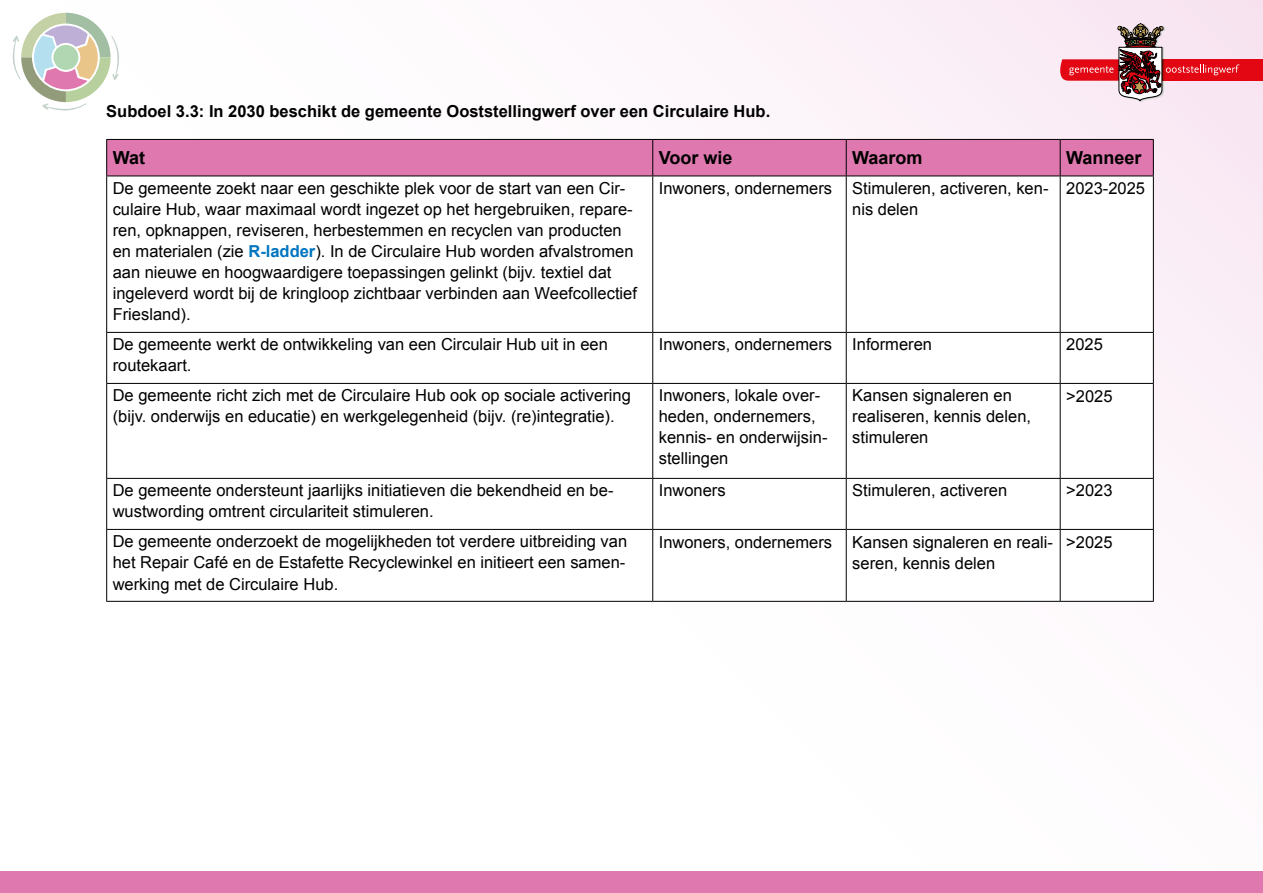
<style>
.page{position:relative;width:1263px;height:893px;background:#fff}
.page>*{position:absolute;margin:0;border:0;box-sizing:border-box;transform-origin:0 0}
.t1{font:700 18px "Arial";color:#000}
.t2{font:16.5px/21px "Arial";color:#000}
.t3{font:700 16.5px "Arial";color:#000}
.s1{font-weight:700;color:#0075bf}
</style>
<div class="page">
<div style="left:0;top:0;width:1263px;height:893px;background:linear-gradient(to right,#fff,#fcf5fa)"></div>
<svg style="left:12px;top:13px;width:108px;height:98px"></svg>
<div style="left:0;top:872px;width:1263px;height:21px;background:#de78ae"></div>
<div style="left:1162px;top:59px;width:101px;height:22px;background:#e30613"></div>
<svg style="left:1060px;top:24px;width:179px;height:78px;background:#d69ca4"></svg>
<div style="left:107px;top:140px;width:1046px;height:36px;background:#de78ae"></div>
<svg style="left:107px;top:177px;width:1046px;height:424px"></svg>
<hr style="left:106px;top:139px;width:547px;height:1px;background:#000">
<hr style="left:106px;top:140px;width:1px;height:36px;background:#000">
<hr style="left:653px;top:139px;width:193px;height:1px;background:#000">
<hr style="left:652px;top:140px;width:1px;height:36px;background:#000">
<hr style="left:846px;top:139px;width:214px;height:1px;background:#000">
<hr style="left:846px;top:140px;width:1px;height:36px;background:#000">
<hr style="left:1060px;top:139px;width:94px;height:1px;background:#000">
<hr style="left:1060px;top:140px;width:1px;height:36px;background:#000">
<hr style="left:1153px;top:140px;width:1px;height:36px;background:#000">
<hr style="left:106px;top:176px;width:547px;height:1px;background:#000">
<hr style="left:106px;top:176px;width:1px;height:156px;background:#000">
<hr style="left:653px;top:176px;width:193px;height:1px;background:#000">
<hr style="left:652px;top:176px;width:1px;height:156px;background:#000">
<hr style="left:846px;top:176px;width:214px;height:1px;background:#000">
<hr style="left:846px;top:176px;width:1px;height:156px;background:#000">
<hr style="left:1060px;top:176px;width:94px;height:1px;background:#000">
<hr style="left:1060px;top:176px;width:1px;height:156px;background:#000">
<hr style="left:1153px;top:176px;width:1px;height:156px;background:#000">
<hr style="left:106px;top:332px;width:547px;height:1px;background:#000">
<hr style="left:106px;top:333px;width:1px;height:50px;background:#000">
<hr style="left:653px;top:332px;width:193px;height:1px;background:#000">
<hr style="left:652px;top:333px;width:1px;height:50px;background:#000">
<hr style="left:846px;top:332px;width:214px;height:1px;background:#000">
<hr style="left:846px;top:333px;width:1px;height:50px;background:#000">
<hr style="left:1060px;top:332px;width:94px;height:1px;background:#000">
<hr style="left:1060px;top:333px;width:1px;height:50px;background:#000">
<hr style="left:1153px;top:333px;width:1px;height:50px;background:#000">
<hr style="left:106px;top:383px;width:547px;height:1px;background:#000">
<hr style="left:106px;top:384px;width:1px;height:94px;background:#000">
<hr style="left:653px;top:383px;width:193px;height:1px;background:#000">
<hr style="left:652px;top:384px;width:1px;height:94px;background:#000">
<hr style="left:846px;top:383px;width:214px;height:1px;background:#000">
<hr style="left:846px;top:384px;width:1px;height:94px;background:#000">
<hr style="left:1060px;top:383px;width:94px;height:1px;background:#000">
<hr style="left:1060px;top:384px;width:1px;height:94px;background:#000">
<hr style="left:1153px;top:384px;width:1px;height:94px;background:#000">
<hr style="left:106px;top:478px;width:547px;height:1px;background:#000">
<hr style="left:106px;top:479px;width:1px;height:50px;background:#000">
<hr style="left:653px;top:478px;width:193px;height:1px;background:#000">
<hr style="left:652px;top:479px;width:1px;height:50px;background:#000">
<hr style="left:846px;top:478px;width:214px;height:1px;background:#000">
<hr style="left:846px;top:479px;width:1px;height:50px;background:#000">
<hr style="left:1060px;top:478px;width:94px;height:1px;background:#000">
<hr style="left:1060px;top:479px;width:1px;height:50px;background:#000">
<hr style="left:1153px;top:479px;width:1px;height:50px;background:#000">
<hr style="left:106px;top:529px;width:547px;height:1px;background:#000">
<hr style="left:106px;top:530px;width:1px;height:71px;background:#000">
<hr style="left:653px;top:529px;width:193px;height:1px;background:#000">
<hr style="left:652px;top:530px;width:1px;height:71px;background:#000">
<hr style="left:846px;top:529px;width:214px;height:1px;background:#000">
<hr style="left:846px;top:530px;width:1px;height:71px;background:#000">
<hr style="left:1060px;top:529px;width:94px;height:1px;background:#000">
<hr style="left:1060px;top:530px;width:1px;height:71px;background:#000">
<hr style="left:1153px;top:530px;width:1px;height:71px;background:#000">
<hr style="left:106px;top:601px;width:547px;height:1px;background:#000">
<hr style="left:653px;top:601px;width:193px;height:1px;background:#000">
<hr style="left:846px;top:601px;width:214px;height:1px;background:#000">
<hr style="left:1060px;top:601px;width:94px;height:1px;background:#000">
<p class="t3" style="left:106px;top:100px;width:665px">Subdoel 3.3: In 2030 beschikt de gemeente Ooststellingwerf over een Circulaire Hub.</p>
<p class="t1" style="left:113px;top:146px;width:34px">Wat</p>
<p class="t1" style="left:659px;top:146px;width:75px">Voor wie</p>
<p class="t1" style="left:852px;top:146px;width:72px">Waarom</p>
<p class="t1" style="left:1066px;top:146px;width:77px">Wanneer</p>
<p class="t2" style="left:113px;top:178px;width:526px">De gemeente zoekt naar een geschikte plek voor de start van een Cir&shy;culaire Hub, waar maximaal wordt ingezet op het hergebruiken, repare&shy;ren, opknappen, reviseren, herbestemmen en recyclen van producten en materialen (zie <span class="s1">R-ladder</span>). In de Circulaire Hub worden afvalstromen aan nieuwe en hoogwaardigere toepassingen gelinkt (bijv. textiel dat ingeleverd wordt bij de kringloop zichtbaar verbinden aan Weefcollectief Friesland).</p>
<p class="t2" style="left:852px;top:178px;width:198px;text-indent:-193px">Inwoners, ondernemers Stimuleren, activeren, ken&shy;nis delen</p>
<p class="t2" style="left:1066px;top:178px;width:80px">2023-2025</p>
<p class="t2" style="left:113px;top:334px;width:497px">De gemeente werkt de ontwikkeling van een Circulair Hub uit in een routekaart.</p>
<p class="t2" style="left:659px;top:334px;width:275px">Inwoners, ondernemers Informeren</p>
<p class="t2" style="left:1066px;top:334px;width:38px">2025</p>
<p class="t2" style="left:113px;top:385px;width:520px">De gemeente richt zich met de Circulaire Hub ook op sociale activering (bijv. onderwijs en educatie) en werkgelegenheid (bijv. (re)integratie).</p>
<p class="t2" style="left:659px;top:385px;width:170px">Inwoners, lokale over&shy;heden, ondernemers, kennis- en onderwijsin&shy;stellingen</p>
<p class="t2" style="left:852px;top:385px;width:180px">Kansen signaleren en realiseren, kennis delen, stimuleren</p>
<p class="t2" style="left:1066px;top:385px;width:48px">&gt;2025</p>
<p class="t2" style="left:113px;top:480px;width:502px">De gemeente ondersteunt jaarlijks initiatieven die bekendheid en be&shy;wustwording omtrent circulariteit stimuleren.</p>
<p class="t2" style="left:659px;top:480px;width:68px">Inwoners</p>
<p class="t2" style="left:852px;top:480px;width:156px">Stimuleren, activeren</p>
<p class="t2" style="left:1066px;top:480px;width:48px">&gt;2023</p>
<p class="t2" style="left:113px;top:531px;width:516px;text-align:justify">De gemeente onderzoekt de mogelijkheden tot verdere uitbreiding van het Repair Café en de Estafette Recyclewinkel en initieert een samen&shy;werking met de Circulaire Hub.</p>
<p class="t2" style="left:852px;top:531px;width:202px;text-indent:-193px">Inwoners, ondernemers Kansen signaleren en reali&shy;seren, kennis delen</p>
<p class="t2" style="left:1066px;top:531px;width:48px">&gt;2025</p>
</div>
